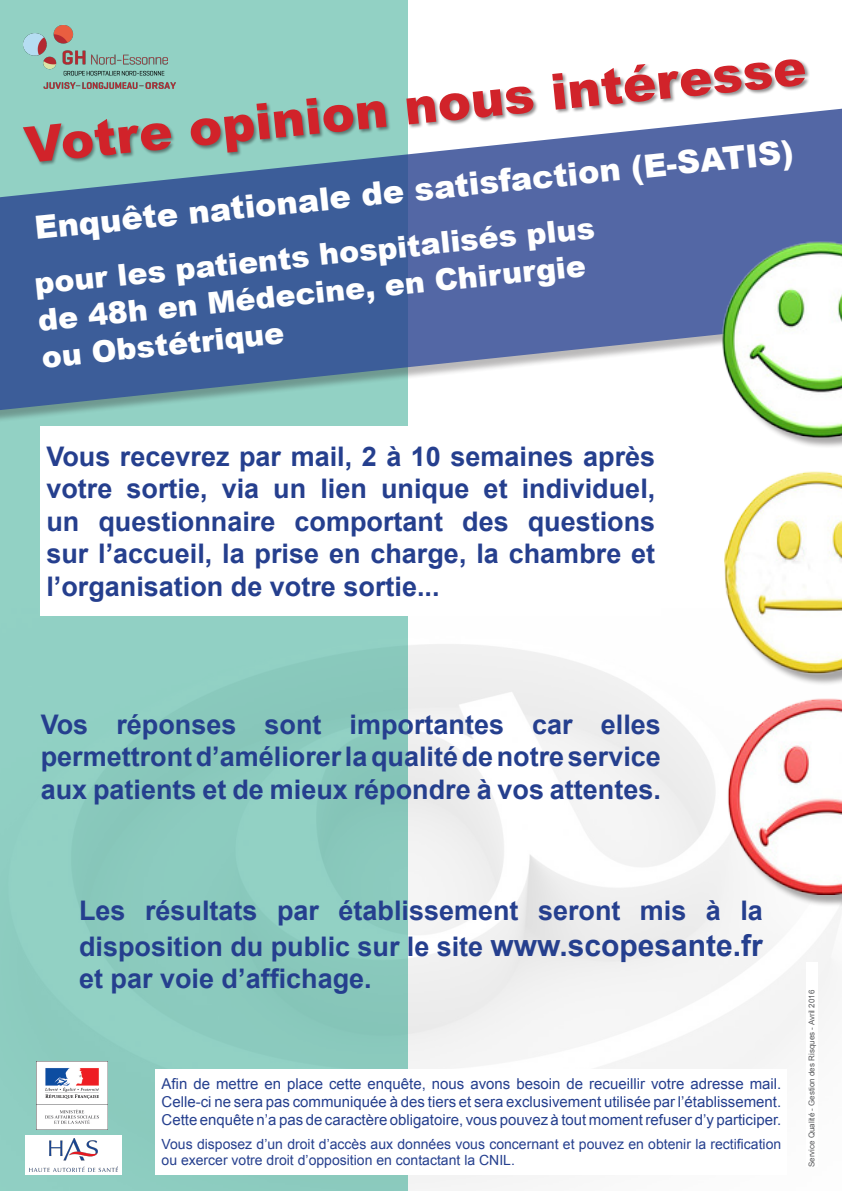
<style>
.page{position:relative;width:842px;height:1191px;background:#fff}
.page>*{position:absolute;margin:0;border:0;box-sizing:border-box;transform-origin:0 0}
.t1{font:900 50px "Arial";color:#d1232a}
.t2{font:900 32px "Arial";color:#fff}
.t3{font:900 30px "Arial";color:#fff}
.t4{font:700 27px/32.4px "Arial";color:#253f8e;text-align:justify}
.t5{font:15px/18px "Arial";color:#253f8e;text-align:justify}
.t6{font:14px/16px "Arial";color:#253f8e}
.t7{font:8px "Arial";color:#57585a}
.s1{font-size:30px}
</style>
<div class="page">
<div style="left:729px;top:701px;width:113px;height:206px;background:#231f20;opacity:.4"></div>
<img style="left:723px;top:698px;width:119px;height:196px">
<div style="left:0;top:0;width:407px;height:1191px;background:#8dcdc0"></div>
<div style="left:0;top:110px;width:842px;height:316px;background:#231f20;opacity:.4"></div>
<svg style="left:0;top:109px;width:842px;height:305px"></svg>
<img style="left:23px;top:24px;width:145px;height:34px">
<img style="left:37px;top:1061px;width:71px;height:68px">
<div style="left:26px;top:1135px;width:96px;height:40px;background:#fff"></div>
<img style="left:30px;top:1138px;width:88px;height:33px">
<div style="left:726px;top:474px;width:116px;height:212px;background:#231f20;opacity:.4"></div>
<img style="left:724px;top:471px;width:118px;height:205px">
<div style="left:725px;top:244px;width:117px;height:205px;background:#231f20;opacity:.4"></div>
<img style="left:719px;top:235px;width:123px;height:202px">
<div style="left:22px;top:58px;width:788px;height:108px;background:#231f20;opacity:.5"></div>
<div style="left:41px;top:426px;width:620px;height:189px;background:#fff"></div>
<div style="left:156px;top:1069px;width:631px;height:106px;background:#fff"></div>
<p class="t1" style="left:21px;top:111px;width:787px;rotate:-6deg">Votre opinion nous intéresse</p>
<p class="t2" style="left:32px;top:206px;width:764px;rotate:-6deg">Enquête nationale de satisfaction (E-SATIS)</p>
<p class="t3" style="left:32px;top:263px;width:564px;rotate:-6deg">pour les patients hospitalisés plus</p>
<p class="t3" style="left:36px;top:300px;width:552px;rotate:-6deg">de 48h en Médecine, en Chirurgie</p>
<p class="t3" style="left:40px;top:336px;width:245px;rotate:-6deg">ou Obstétrique</p>
<p class="t4" style="left:46px;top:441px;width:610px">Vous recevrez par mail, 2 à 10 semaines après votre sortie, via un lien unique et individuel, un questionnaire comportant des questions sur l’accueil, la prise en charge, la chambre et l’organisation de votre sortie...</p>
<p class="t4" style="left:41px;top:709px;width:622px">Vos réponses sont importantes car elles permettront d’améliorer la qualité de notre service aux patients et de mieux répondre à vos attentes.</p>
<p class="t4" style="left:79px;top:893px;width:685px;line-height:36px">Les résultats par établissement seront mis à la disposition du public sur le site <span class="s1">www.scopesante.fr</span></p>
<p class="t4" style="left:79px;top:963px;width:294px">et par voie d’affichage.</p>
<p class="t5" style="left:162px;top:1075px;width:621px">Afin de mettre en place cette enquête, nous avons besoin de recueillir votre adresse mail.<br>Celle-ci ne sera pas communiquée à des tiers et sera exclusivement utilisée par l’établissement.<br>Cette enquête n’a pas de caractère obligatoire, vous pouvez à tout moment refuser d’y participer.</p>
<p class="t6" style="left:162px;top:1136px;width:621px">Vous disposez d’un droit d’accès aux données vous concernant et pouvez en obtenir la rectification ou exercer votre droit d’opposition en contactant la CNIL.</p>
<p class="t7" style="left:806px;top:1167px;width:179px;rotate:-90deg">Service Qualité - Gestion des Risques - Avril 2016</p>
</div>
